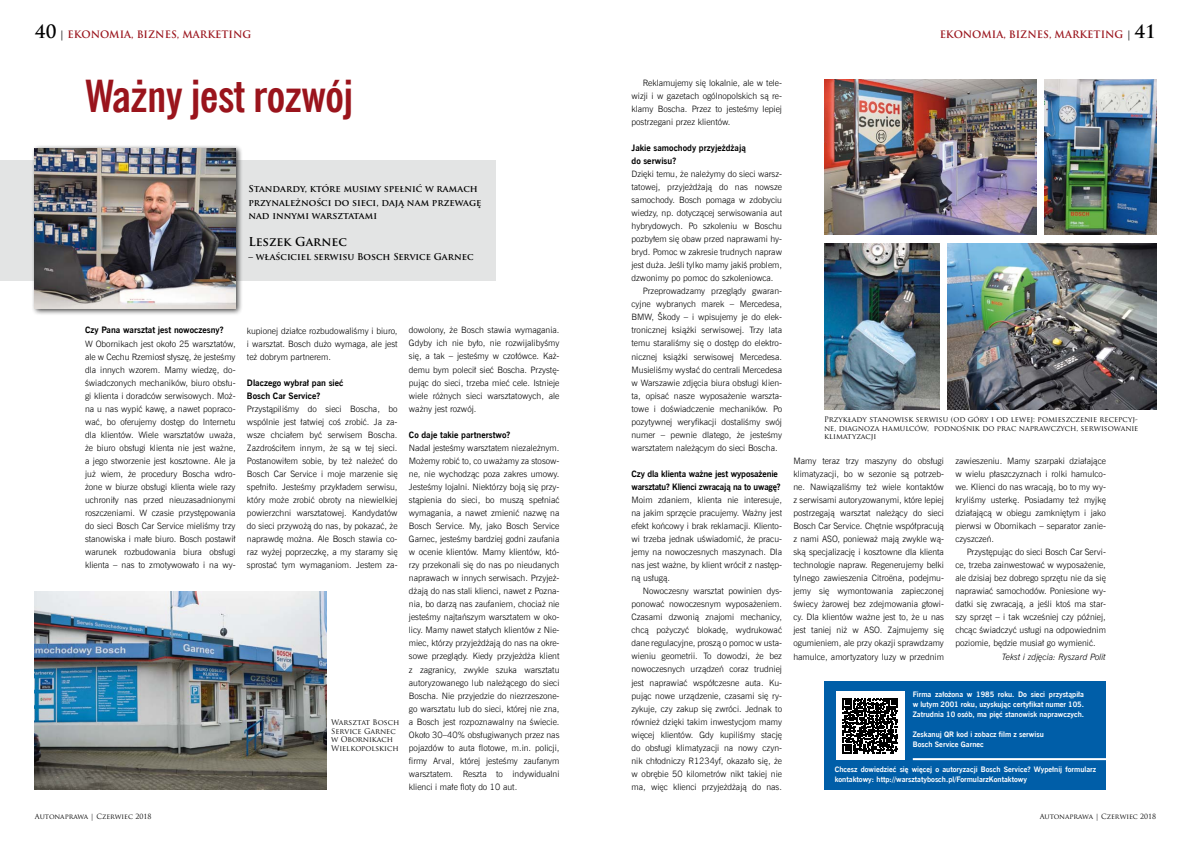
<style>
.page{position:relative;width:1191px;height:842px;background:#fff}
.page>*{position:absolute;margin:0;border:0;box-sizing:border-box;transform-origin:0 0}
.t1{font:700 44px "News Goth Cn EU";letter-spacing:-.015em;color:#9a141c}
.t2{font:700 12px "Trajan Pro";color:#000}
.t3{font:700 10px "Trajan Pro";color:#9a141c}
.t4{font:700 9.2px/13.5px "Trajan Pro";color:#000}
.t5{font:8.8px/13px "News Goth Lt EU";color:#000;text-align:justify}
.t6{font:700 8.8px/13px "News Goth EU";color:#000}
.t7{font:italic 8.8px "News Goth Lt EU";color:#000}
.t8{font:700 7.5px/10px "News Goth EU";color:#fff}
.t9{font:7.5px/8.5px "Trajan Pro";color:#000}
.t10{font:7px "Trajan Pro";color:#000}
.s1{font-size:18px;color:#000}
.s2{color:#000}
</style>
<div class="page">
<div style="left:0;top:160px;width:496px;height:121px;background:#e3e4e4"></div>
<div style="left:31px;top:145px;width:212px;height:171px;background:#000;opacity:.75"></div>
<img style="left:35px;top:148px;width:200px;height:160px">
<div style="left:824px;top:681px;width:282px;height:108px;background:#005ea8"></div>
<div style="left:836px;top:691px;width:68px;height:69px;background:#fff"></div>
<svg style="left:842px;top:698px;width:56px;height:55px"></svg>
<hr style="left:912px;top:758px;width:196px;height:2px;background:#fff">
<img style="left:35px;top:592px;width:291px;height:198px">
<img style="left:824px;top:79px;width:212px;height:156px">
<img style="left:947px;top:243px;width:209px;height:166px">
<img style="left:1044px;top:79px;width:112px;height:156px">
<img style="left:824px;top:243px;width:115px;height:166px">
<p class="t3" style="left:35px;top:28px;width:218px"><span class="s1">40</span> <span class="s2">|</span> EKONOMIA, BIZNES, MARKETING</p>
<h1 class="t1" style="left:85px;top:69px;width:270px">Ważny jest rozwój</h1>
<p class="t4" style="left:248px;top:182px;width:235px">Standardy, które musimy spełnić w ramach przynależności do sieci, dają nam przewagę nad innymi warsztatami</p>
<h2 class="t2" style="left:248px;top:234px;width:100px">Leszek Garnec</h2>
<p class="t4" style="left:248px;top:250px;width:227px">– właściciel serwisu Bosch Service Garnec</p>
<p class="t6" style="left:85px;top:324px;width:140px">Czy Pana warsztat jest nowoczesny?</p>
<p class="t5" style="left:85px;top:337px;width:152px">W Obornikach jest około 25 warsztatów, ale w Cechu Rzemiosł słyszę, że jesteśmy dla innych wzorem. Mamy wiedzę, do&shy;świadczonych mechaników, biuro obsłu&shy;gi klienta i doradców serwisowych. Moż&shy;na u nas wypić kawę, a nawet popraco&shy;wać, bo oferujemy dostęp do Internetu dla klientów. Wiele warsztatów uważa, że biuro obsługi klienta nie jest ważne, a jego stworzenie jest kosztowne. Ale ja już wiem, że procedury Boscha wdro&shy;żone w biurze obsługi klienta wiele razy uchroniły nas przed nieuzasadnionymi roszczeniami. W czasie przystępowania do sieci Bosch Car Service mieliśmy trzy stanowiska i małe biuro. Bosch postawił warunek rozbudowania biura obsługi klienta – nas to zmotywowało i na wy-</p>
<p class="t10" style="left:35px;top:812px;width:118px">Autonaprawa | Czerwiec 2018</p>
<p class="t5" style="left:247px;top:324px;width:152px">kupionej działce rozbudowaliśmy i biuro, i warsztat. Bosch dużo wymaga, ale jest też dobrym partnerem.</p>
<p class="t6" style="left:247px;top:376px;width:98px">Dlaczego wybrał pan sieć<br>Bosch Car Service?</p>
<p class="t5" style="left:247px;top:402px;width:152px">Przystąpiliśmy do sieci Boscha, bo wspólnie jest łatwiej coś zrobić. Ja za&shy;wsze chciałem być serwisem Boscha.<br>Zazdrościłem innym, że są w tej sieci.<br>Postanowiłem sobie, by też należeć do Bosch Car Service i moje marzenie się spełniło. Jesteśmy przykładem serwisu, który może zrobić obroty na niewielkiej powierzchni warsztatowej. Kandydatów do sieci przywożą do nas, by pokazać, że naprawdę można. Ale Bosch stawia co&shy;raz wyżej poprzeczkę, a my staramy się sprostać tym wymaganiom. Jestem za-</p>
<p class="t9" style="left:331px;top:718px;width:70px">Warsztat Bosch<br>Service Garnec w Obornikach<br>Wielkopolskich</p>
<p class="t5" style="left:409px;top:324px;width:152px">dowolony, że Bosch stawia wymagania.<br>Gdyby ich nie było, nie rozwijalibyśmy się, a tak – jesteśmy w czołówce. Każ&shy;demu bym polecił sieć Boscha. Przystę&shy;pując do sieci, trzeba mieć cele. Istnieje wiele różnych sieci warsztatowych, ale ważny jest rozwój.</p>
<p class="t6" style="left:409px;top:428px;width:103px">Co daje takie partnerstwo?</p>
<p class="t5" style="left:409px;top:441px;width:152px">Nadal jesteśmy warsztatem niezależnym.<br>Możemy robić to, co uważamy za stosow&shy;ne, nie wychodząc poza zakres umowy.<br>Jesteśmy lojalni. Niektórzy boją się przy&shy;stąpienia do sieci, bo muszą spełniać wymagania, a nawet zmienić nazwę na Bosch Service. My, jako Bosch Service Garnec, jesteśmy bardziej godni zaufania w ocenie klientów. Mamy klientów, któ&shy;rzy przekonali się do nas po nieudanych naprawach w innych serwisach. Przyjeż&shy;dżają do nas stali klienci, nawet z Pozna&shy;nia, bo darzą nas zaufaniem, chociaż nie jesteśmy najtańszym warsztatem w oko&shy;licy. Mamy nawet stałych klientów z Nie&shy;miec, którzy przyjeżdżają do nas na okre&shy;sowe przeglądy. Kiedy przyjeżdża klient z zagranicy, zwykle szuka warsztatu autoryzowanego lub należącego do sieci Boscha. Nie przyjedzie do niezrzeszone&shy;go warsztatu lub do sieci, której nie zna, a Bosch jest rozpoznawalny na świecie.<br>Około 30–40% obsługiwanych przez nas pojazdów to auta flotowe, m.in. policji, firmy Arval, której jesteśmy zaufanym warsztatem. Reszta to indywidualni klienci i małe floty do 10 aut.</p>
<p class="t3" style="left:939px;top:28px;width:218px">EKONOMIA, BIZNES, MARKETING <span class="s2">|</span> <span class="s1">41</span></p>
<p class="t5" style="left:631px;top:76px;width:152px;text-indent:11px">Reklamujemy się lokalnie, ale w tele&shy;wizji i w gazetach ogólnopolskich są re&shy;klamy Boscha. Przez to jesteśmy lepiej postrzegani przez klientów.</p>
<p class="t6" style="left:631px;top:141px;width:116px">Jakie samochody przyjeżdżają do serwisu?</p>
<p class="t5" style="left:631px;top:167px;width:152px">Dzięki temu, że należymy do sieci warsz-</p>
<p class="t5" style="left:631px;top:180px;width:152px">tatowej, przyjeżdżają do nas nowsze</p>
<p class="t5" style="left:631px;top:193px;width:152px">samochody. Bosch pomaga w zdobyciu</p>
<p class="t5" style="left:631px;top:207px;width:152px">wiedzy, np. dotyczącej serwisowania aut</p>
<p class="t5" style="left:631px;top:220px;width:152px">hybrydowych. Po szkoleniu w Boschu</p>
<p class="t5" style="left:631px;top:233px;width:152px">pozbyłem się obaw przed naprawami hy-</p>
<p class="t5" style="left:631px;top:246px;width:152px">bryd. Pomoc w zakresie trudnych napraw</p>
<p class="t5" style="left:631px;top:259px;width:152px">jest duża. Jeśli tylko mamy jakiś problem,</p>
<p class="t5" style="left:631px;top:272px;width:144px">dzwonimy po pomoc do szkoleniowca.</p>
<p class="t5" style="left:643px;top:285px;width:141px">Przeprowadzamy przeglądy gwaran-</p>
<p class="t5" style="left:631px;top:298px;width:152px">cyjne wybranych marek – Mercedesa,</p>
<p class="t5" style="left:631px;top:311px;width:152px">BMW, Škody – i wpisujemy je do elek-</p>
<p class="t5" style="left:631px;top:324px;width:152px">tronicznej książki serwisowej. Trzy lata</p>
<p class="t5" style="left:631px;top:337px;width:152px">temu staraliśmy się o dostęp do elektro-</p>
<p class="t5" style="left:631px;top:350px;width:152px">nicznej książki serwisowej Mercedesa.</p>
<p class="t5" style="left:631px;top:363px;width:152px">Musieliśmy wysłać do centrali Mercedesa</p>
<p class="t5" style="left:631px;top:376px;width:152px">w Warszawie zdjęcia biura obsługi klien-</p>
<p class="t5" style="left:631px;top:389px;width:152px">ta, opisać nasze wyposażenie warszta-</p>
<p class="t5" style="left:631px;top:402px;width:152px">towe i doświadczenie mechaników. Po</p>
<p class="t5" style="left:631px;top:415px;width:152px">pozytywnej weryfikacji dostaliśmy swój</p>
<p class="t5" style="left:631px;top:428px;width:152px">numer – pewnie dlatego, że jesteśmy</p>
<p class="t5" style="left:631px;top:441px;width:148px">warsztatem należącym do sieci Boscha.</p>
<p class="t6" style="left:631px;top:468px;width:151px">Czy dla klienta ważne jest wyposażenie warsztatu? Klienci zwracają na to uwagę?</p>
<p class="t5" style="left:631px;top:493px;width:152px">Moim zdaniem, klienta nie interesuje, na jakim sprzęcie pracujemy. Ważny jest efekt końcowy i brak reklamacji. Kliento&shy;wi trzeba jednak uświadomić, że pracu&shy;jemy na nowoczesnych maszynach. Dla nas jest ważne, by klient wrócił z następ&shy;ną usługą.</p>
<p class="t5" style="left:631px;top:585px;width:152px;text-indent:11px">Nowoczesny warsztat powinien dys&shy;ponować nowoczesnym wyposażeniem.<br>Czasami dzwonią znajomi mechanicy, chcą pożyczyć blokadę, wydrukować dane regulacyjne, proszą o pomoc w usta&shy;wieniu geometrii. To dowodzi, że bez nowoczesnych urządzeń coraz trudniej jest naprawiać współczesne auta. Ku&shy;pując nowe urządzenie, czasami się ry&shy;zykuje, czy zakup się zwróci. Jednak to również dzięki takim inwestycjom mamy więcej klientów. Gdy kupiliśmy stację do obsługi klimatyzacji na nowy czyn&shy;nik chłodniczy R1234yf, okazało się, że w obrębie 50 kilometrów nikt takiej nie ma, więc klienci przyjeżdżają do nas.</p>
<p class="t9" style="left:824px;top:415px;width:316px;text-align:justify">Przykłady stanowisk serwisu (od góry i od lewej: pomieszczenie recepcyj&shy;ne, diagnoza hamulców, podnośnik do prac naprawczych, serwisowanie klimatyzacji</p>
<p class="t5" style="left:793px;top:454px;width:152px">Mamy teraz trzy maszyny do obsługi klimatyzacji, bo w sezonie są potrzeb&shy;ne. Nawiązaliśmy też wiele kontaktów z serwisami autoryzowanymi, które lepiej postrzegają warsztat należący do sieci Bosch Car Service. Chętnie współpracują z nami ASO, ponieważ mają zwykle wą&shy;ską specjalizację i kosztowne dla klienta technologie napraw. Regenerujemy belki tylnego zawieszenia Citroëna, podejmu&shy;jemy się wymontowania zapieczonej świecy żarowej bez zdejmowania głowi&shy;cy. Dla klientów ważne jest to, że u nas jest taniej niż w ASO. Zajmujemy się ogumieniem, ale przy okazji sprawdzamy hamulce, amortyzatory luzy w przednim</p>
<p class="t5" style="left:955px;top:454px;width:152px">zawieszeniu. Mamy szarpaki działające w wielu płaszczyznach i rolki hamulco&shy;we. Klienci do nas wracają, bo to my wy&shy;kryliśmy usterkę. Posiadamy też myjkę działającą w obiegu zamkniętym i jako pierwsi w Obornikach – separator zanie&shy;czyszczeń.</p>
<p class="t5" style="left:955px;top:546px;width:152px;text-indent:11px">Przystępując do sieci Bosch Car Servi&shy;ce, trzeba zainwestować w wyposażenie, ale dzisiaj bez dobrego sprzętu nie da się naprawiać samochodów. Poniesione wy&shy;datki się zwracają, a jeśli ktoś ma star&shy;szy sprzęt – i tak wcześniej czy później, chcąc świadczyć usługi na odpowiednim poziomie, będzie musiał go wymienić.</p>
<p class="t7" style="left:1002px;top:651px;width:105px">Tekst i zdjęcia: Ryszard Polit</p>
<p class="t8" style="left:912px;top:689px;width:173px;text-align:justify">Firma założona w 1985 roku. Do sieci przystąpiła w lutym 2001 roku, uzyskując certyfikat numer 105.<br>Zatrudnia 10 osób, ma pięć stanowisk naprawczych.</p>
<p class="t8" style="left:912px;top:729px;width:132px">Zeskanuj QR kod i zobacz film z serwisu<br>Bosch Service Garnec</p>
<p class="t8" style="left:834px;top:765px;width:263px">Chcesz dowiedzieć się więcej o autoryzacji Bosch Service? Wypełnij formularz kontaktowy: http://warsztatybosch.pl/FormularzKontaktowy</p>
<p class="t10" style="left:1039px;top:812px;width:118px">Autonaprawa | Czerwiec 2018</p>
</div>
